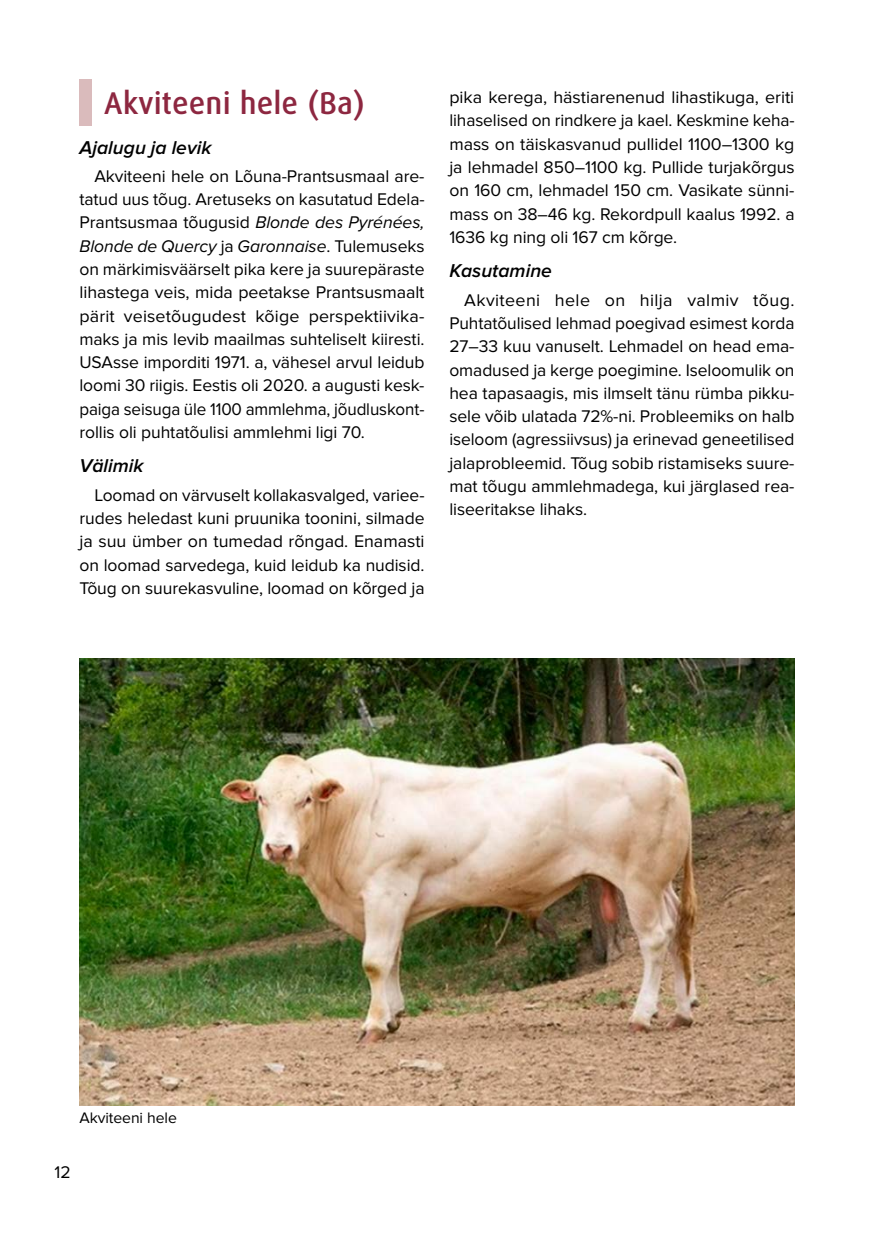
<style>
.page{position:relative;width:874px;height:1241px;background:#fff}
.page>*{position:absolute;margin:0;border:0;box-sizing:border-box;transform-origin:0 0}
.t1{font:500 31.5px "Dax Pro";letter-spacing:.01em;color:#8d2740}
.t2{font:italic 600 19.25px "Proxima Nova";color:#000}
.t3{font:17.5px/23.3px "Proxima Nova";letter-spacing:-.005em;color:#000;text-align:justify}
.t4{font:15.75px "Proxima Nova";letter-spacing:-.005em;color:#000}
.s1{font-style:italic}
</style>
<div class="page">
<div style="left:79px;top:79px;width:13px;height:47px;background:#dabbbc"></div>
<img style="left:79px;top:659px;width:715px;height:446px">
<h1 class="t1" style="left:104px;top:86px;width:262px">Akviteeni hele (Ba)</h1>
<p class="t2" style="left:79px;top:136px;width:133px">Ajalugu ja levik</p>
<p class="t3" style="left:79px;top:164px;width:346px;text-indent:15px">Akviteeni hele on Lõuna-Prantsusmaal are&shy;tatud uus tõug. Aretuseks on kasutatud Edela-Prantsusmaa tõugusid <span class="s1">Blonde des Pyrénées, Blonde de Quercy</span> ja <span class="s1">Garonnaise</span>. Tulemuseks on märkimisväärselt pika kere ja suurepäraste lihastega veis, mida peetakse Prantsusmaalt pärit veisetõugudest kõige perspektiivika&shy;maks ja mis levib maailmas suhteliselt kiiresti.<br>USAsse imporditi 1971. a, vähesel arvul leidub loomi 30 riigis. Eestis oli 2020. a augusti kesk&shy;paiga seisuga üle 1100 ammlehma, jõudluskont&shy;rollis oli puhtatõulisi ammlehmi ligi 70.</p>
<p class="t2" style="left:79px;top:455px;width:66px">Välimik</p>
<p class="t3" style="left:79px;top:483px;width:346px;text-indent:15px">Loomad on värvuselt kollakasvalged, variee&shy;rudes heledast kuni pruunika toonini, silmade ja suu ümber on tumedad rõngad. Enamasti on loomad sarvedega, kuid leidub ka nudisid.<br>Tõug on suurekasvuline, loomad on kõrged ja</p>
<p class="t3" style="left:449px;top:86px;width:346px">pika kerega, hästiarenenud lihastikuga, eriti lihaselised on rindkere ja kael. Keskmine keha&shy;mass on täiskasvanud pullidel 1100–1300 kg ja lehmadel 850–1100 kg. Pullide turjakõrgus on 160 cm, lehmadel 150 cm. Vasikate sünni&shy;mass on 38–46 kg. Rekordpull kaalus 1992. a 1636 kg ning oli 167 cm kõrge.</p>
<p class="t2" style="left:449px;top:260px;width:104px">Kasutamine</p>
<p class="t3" style="left:449px;top:288px;width:346px;text-indent:15px">Akviteeni hele on hilja valmiv tõug.<br>Puhtatõulised lehmad poegivad esimest korda 27–33 kuu vanuselt. Lehmadel on head ema&shy;omadused ja kerge poegimine. Iseloomulik on hea tapasaagis, mis ilmselt tänu rümba pikku&shy;sele võib ulatada 72%-ni. Probleemiks on halb iseloom (agressiivsus) ja erinevad geneetilised jalaprobleemid. Tõug sobib ristamiseks suure&shy;mat tõugu ammlehmadega, kui järglased rea&shy;liseeritakse lihaks.</p>
<p class="t4" style="left:79px;top:1108px;width:99px">Akviteeni hele</p>
<p class="t3" style="left:55px;top:1160px;width:18px">12</p>
</div>
